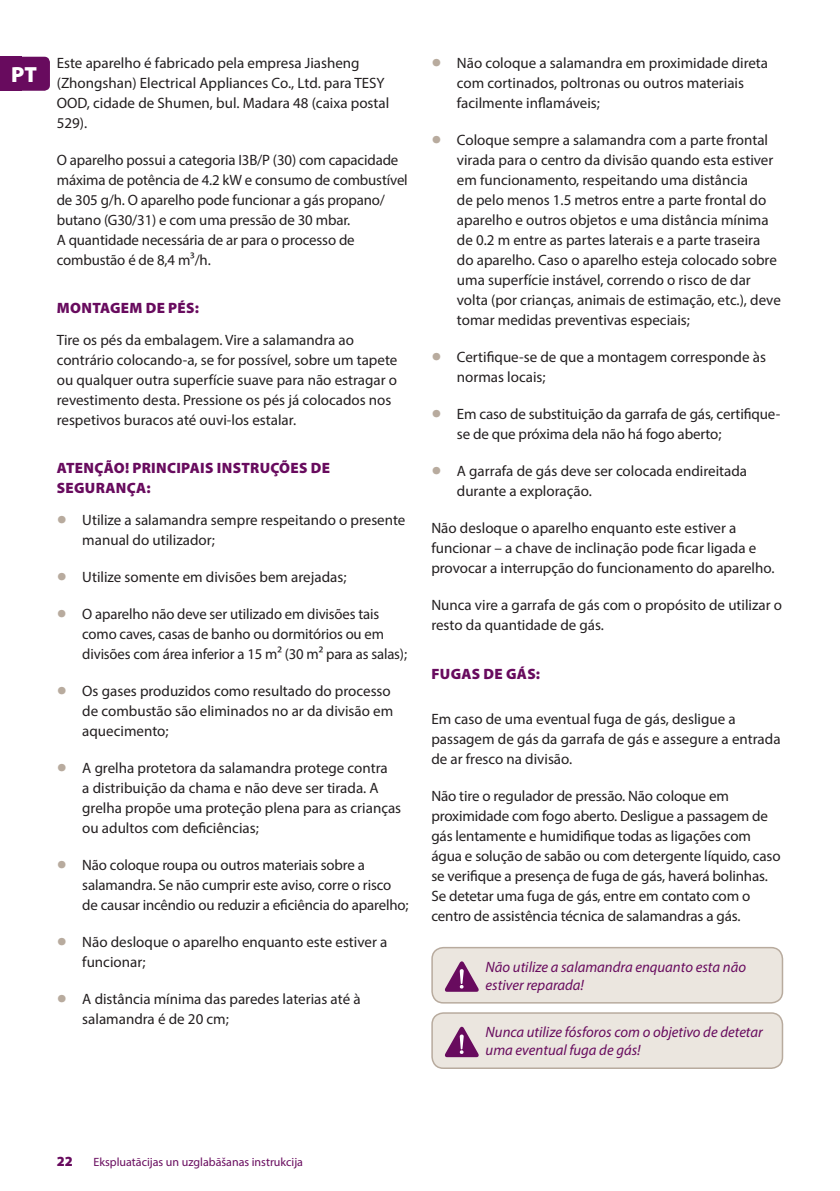
<style>
.page{position:relative;width:840px;height:1191px;background:#fff}
.page>*{position:absolute;margin:0;border:0;box-sizing:border-box;transform-origin:0 0}
.t1{font:900 22px "Myriad Pro";color:#fff}
.Body_Text{font:15px/20px "Myriad Pro";color:#231f20}
.t2{font:italic 15px/18px "Myriad Pro";color:#680b5e}
.Header_Text{font:900 15px/20px "Myriad Pro";letter-spacing:.02em;color:#680b5e}
.Body_Text-2{font:900 14px "Myriad Pro";color:#680b5e}
.Body_Text-3{font:12px "Myriad Pro";color:#680b5e}
.s1{font-size:36px;color:#b8ab9e}
</style>
<div class="page">
<div style="left:0;top:57px;width:22px;height:34px;background:#680b5e"></div>
<div style="left:0;top:57px;width:50px;height:34px;background:#680b5e;border-radius:6px"></div>
<div style="left:432px;top:947px;width:350px;height:55px;background:#ebe6df;border-radius:11px"></div>
<svg style="left:445px;top:961px;width:33px;height:30px"></svg>
<div style="left:431px;top:947px;width:351px;height:56px;border:2px solid #b8ab9e;border-radius:11px"></div>
<div style="left:432px;top:1013px;width:350px;height:55px;background:#ebe6df;border-radius:11px"></div>
<svg style="left:444px;top:1026px;width:34px;height:31px"></svg>
<div style="left:431px;top:1012px;width:351px;height:57px;border:2px solid #b8ab9e;border-radius:11px"></div>
<h1 class="t1" style="left:11px;top:62px;width:27px">PT</h1>
<p class="Body_Text" style="left:57px;top:53px;width:334px">Este aparelho é fabricado pela empresa Jiasheng (Zhongshan) Electrical Appliances Co., Ltd. para TESY OOD, cidade de Shumen, bul. Madara 48 (caixa postal 529).</p>
<p class="Body_Text" style="left:57px;top:150px;width:352px">O aparelho possui a categoria I3B/P (30) com capacidade máxima de potência de 4.2 kW e consumo de combustível de 305 g/h. O aparelho pode funcionar a gás propano/ butano (G30/31) e com uma pressão de 30 mbar.<br>A quantidade necessária de ar para o processo de combustão é de 8,4 m³/h.</p>
<p class="Header_Text" style="left:57px;top:298px;width:143px">MONTAGEM DE PÉS:</p>
<p class="Body_Text" style="left:57px;top:329px;width:342px">Tire os pés da embalagem. Vire a salamandra ao contrário colocando-a, se for possível, sobre um tapete ou qualquer outra superfície suave para não estragar o revestimento desta. Pressione os pés já colocados nos respetivos buracos até ouvi-los estalar.</p>
<p class="Header_Text" style="left:57px;top:458px;width:274px">ATENÇÃO! PRINCIPAIS INSTRUÇÕES DE<br>SEGURANÇA:</p>
<p class="Body_Text" style="left:82px;top:509px;width:324px;text-indent:-26px"><span class="s1">•</span> Utilize a salamandra sempre respeitando o presente manual do utilizador;</p>
<p class="Body_Text" style="left:57px;top:566px;width:291px"><span class="s1">•</span> Utilize somente em divisões bem arejadas;</p>
<p class="Body_Text" style="left:82px;top:603px;width:326px;text-indent:-26px"><span class="s1">•</span> O aparelho não deve ser utilizado em divisões tais como caves, casas de banho ou dormitórios ou em divisões com área inferior a 15 m² (30 m² para as salas);</p>
<p class="Body_Text" style="left:82px;top:680px;width:312px;text-indent:-26px"><span class="s1">•</span> Os gases produzidos como resultado do processo de combustão são eliminados no ar da divisão em aquecimento;</p>
<p class="Body_Text" style="left:82px;top:757px;width:320px;text-indent:-26px"><span class="s1">•</span> A grelha protetora da salamandra protege contra<br>a distribuição da chama e não deve ser tirada. A grelha propõe uma proteção plena para as crianças ou adultos com deficiências;</p>
<p class="Body_Text" style="left:82px;top:854px;width:327px;text-indent:-26px"><span class="s1">•</span> Não coloque roupa ou outros materiais sobre a salamandra. Se não cumprir este aviso, corre o risco de causar incêndio ou reduzir a eficiência do aparelho;</p>
<p class="Body_Text" style="left:82px;top:931px;width:306px;text-indent:-26px"><span class="s1">•</span> Não desloque o aparelho enquanto este estiver a funcionar;</p>
<p class="Body_Text" style="left:82px;top:988px;width:280px;text-indent:-26px"><span class="s1">•</span> A distância mínima das paredes laterias até à salamandra é de 20 cm;</p>
<p class="Body_Text" style="left:456px;top:53px;width:312px;text-indent:-26px"><span class="s1">•</span> Não coloque a salamandra em proximidade direta com cortinados, poltronas ou outros materiais facilmente inflamáveis;</p>
<p class="Body_Text" style="left:456px;top:130px;width:325px;text-indent:-26px"><span class="s1">•</span> Coloque sempre a salamandra com a parte frontal virada para o centro da divisão quando esta estiver em funcionamento, respeitando uma distância<br>de pelo menos 1.5 metros entre a parte frontal do aparelho e outros objetos e uma distância mínima de 0.2 m entre as partes laterais e a parte traseira<br>do aparelho. Caso o aparelho esteja colocado sobre uma superfície instável, correndo o risco de dar volta (por crianças, animais de estimação, etc.), deve tomar medidas preventivas especiais;</p>
<p class="Body_Text" style="left:456px;top:347px;width:310px;text-indent:-26px"><span class="s1">•</span> Certifique-se de que a montagem corresponde às normas locais;</p>
<p class="Body_Text" style="left:456px;top:404px;width:325px;text-indent:-26px"><span class="s1">•</span> Em caso de substituição da garrafa de gás, certifique&shy;se de que próxima dela não há fogo aberto;</p>
<p class="Body_Text" style="left:456px;top:461px;width:291px;text-indent:-26px"><span class="s1">•</span> A garrafa de gás deve ser colocada endireitada durante a exploração.</p>
<p class="Body_Text" style="left:431px;top:518px;width:344px">Não desloque o aparelho enquanto este estiver a funcionar – a chave de inclinação pode ficar ligada e provocar a interrupção do funcionamento do aparelho.</p>
<p class="Body_Text" style="left:431px;top:595px;width:352px">Nunca vire a garrafa de gás com o propósito de utilizar o resto da quantidade de gás.</p>
<p class="Header_Text" style="left:431px;top:663px;width:110px">FUGAS DE GÁS:</p>
<p class="Body_Text" style="left:431px;top:709px;width:350px">Em caso de uma eventual fuga de gás, desligue a passagem de gás da garrafa de gás e assegure a entrada de ar fresco na divisão.</p>
<p class="Body_Text" style="left:431px;top:786px;width:350px">Não tire o regulador de pressão. Não coloque em proximidade com fogo aberto. Desligue a passagem de gás lentamente e humidifique todas as ligações com água e solução de sabão ou com detergente líquido, caso se verifique a presença de fuga de gás, haverá bolinhas.<br>Se detetar uma fuga de gás, entre em contato com o centro de assistência técnica de salamandras a gás.</p>
<p class="t2" style="left:485px;top:957px;width:262px">Não utilize a salamandra enquanto esta não estiver reparada!</p>
<p class="t2" style="left:485px;top:1023px;width:279px">Nunca utilize fósforos com o objetivo de detetar uma eventual fuga de gás!</p>
<p class="Body_Text-2" style="left:57px;top:1153px;width:18px">22</p>
<p class="Body_Text-3" style="left:94px;top:1154px;width:211px">Ekspluatācijas un uzglabāšanas instrukcija</p>
</div>
